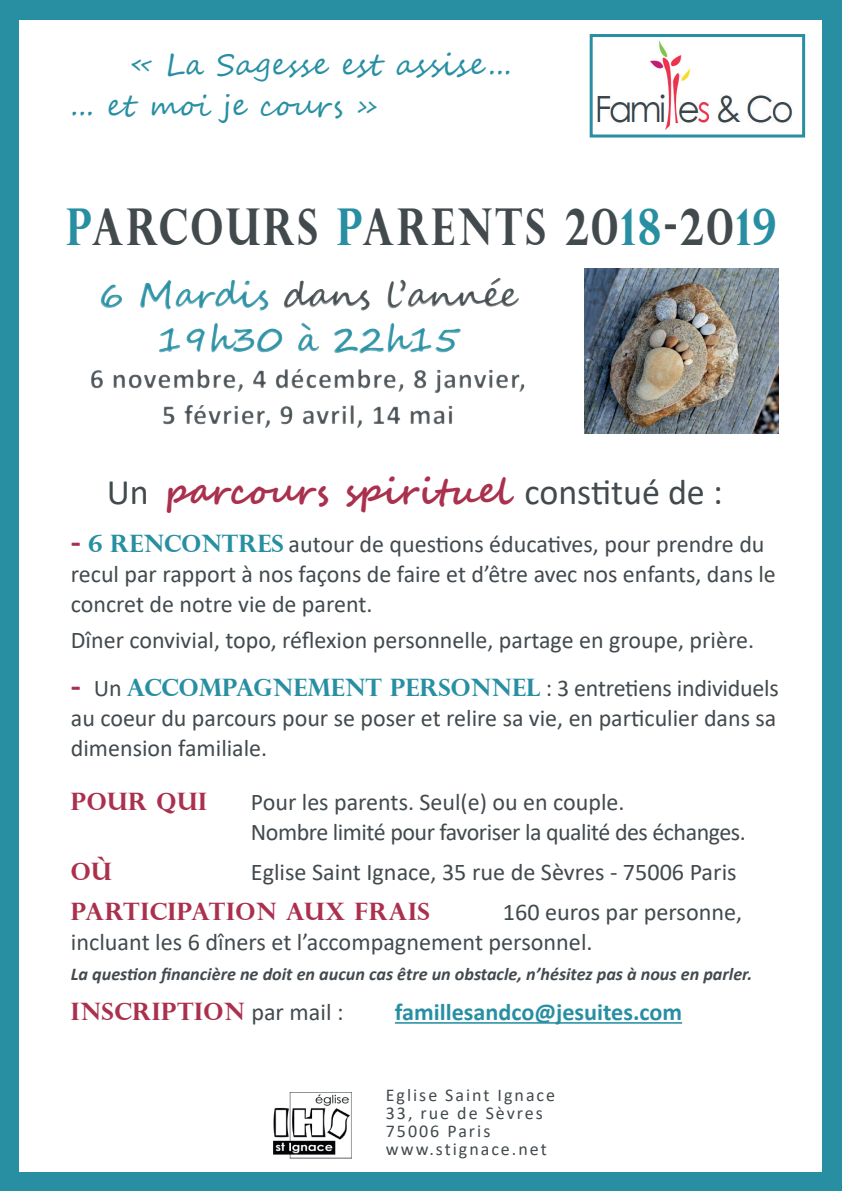
<style>
.page{position:relative;width:842px;height:1191px;background:#288fa3}
.page>*{position:absolute;margin:0;border:0;box-sizing:border-box;transform-origin:0 0}
.t1{font:700 50.8px "Perpetua Titling";letter-spacing:.07em;color:#424a4e;scale:.79 1}
.t2{font:700 36px "Segoe Script";color:#aa314e}
.t3{font:700 36px/44px "Segoe Script";letter-spacing:-.01em;color:#288fa3;text-align:center}
.t4{font:30px/41px "Segoe Script";letter-spacing:.01em;color:#288fa3}
.t5{font:700 28px/36px "Calibri";letter-spacing:.03em;color:#424a4e;text-align:center}
.t6{font:24px/30px "Calibri";color:#424a4e}
.t7{font:24px/30px "Calibri";letter-spacing:-.02em;color:#424a4e}
.t8{font:700 24px "Perpetua Titling";letter-spacing:.02em;color:#aa314e}
.t9{font:700 24px "Calibri";color:#288fa3}
.t10{font:italic 700 18px "Calibri";color:#424a4e}
.t11{font:18px/18px "Calibri";letter-spacing:.11em;color:#424a4e}
.s1{color:#288fa3}
.s2{color:#424a4e}
.s3{font-family:"Calibri";font-weight:400;color:#424a4e}
.s4{font-weight:700;font-size:33px;color:#aa314e}
.s5{font-family:"Perpetua Titling";font-weight:700;color:#288fa3}
</style>
<div class="page">
<div style="left:20px;top:20px;width:802px;height:1151px;background:#fff"></div>
<img style="left:597px;top:40px;width:196px;height:90px">
<div style="left:590px;top:34px;width:215px;height:103px;border:3px solid #288fa3"></div>
<img style="left:273px;top:1092px;width:79px;height:67px">
<img style="left:585px;top:268px;width:194px;height:166px">
<hr style="left:395px;top:1022px;width:287px;height:1px;background:#288fa3">
<p class="t4" style="left:71px;top:44px;width:442px;text-indent:60px">« La Sagesse est assise ... ... et moi je cours »</p>
<h1 class="t1" style="left:66px;top:195px;width:900px"><span class="s1">P</span>ARCOURS <span class="s1">P</span>ARENTS 20<span class="s1">18</span>-20<span class="s1">19</span></h1>
<h2 class="t3" style="left:98px;top:274px;width:421px">6 Mardis <span class="s2">dans l’année<br></span>19h30 à 22h15</h2>
<p class="t5" style="left:90px;top:360px;width:438px">6 novembre, 4 décembre, 8 janvier,<br>5 février, 9 avril, 14 mai</p>
<h2 class="t2" style="left:107px;top:462px;width:617px"><span class="s3">Un</span> parcours spirituel <span class="s3">constitué de :</span></h2>
<p class="t6" style="left:71px;top:529px;width:706px"><span class="s4">-</span> <span class="s5">6 RENCONTRES</span> autour de questions éducatives, pour prendre du recul par rapport à nos façons de faire et d’être avec nos enfants, dans le concret de notre vie de parent.</p>
<p class="t6" style="left:71px;top:625px;width:685px">Dîner convivial, topo, réflexion personnelle, partage en groupe, prière.</p>
<p class="t6" style="left:71px;top:673px;width:710px;text-align:justify"><span class="s4">-</span> Un <span class="s5">ACCOMPAGNEMENT PERSONNEL</span> : 3 entretiens individuels au coeur du parcours pour se poser et relire sa vie, en particulier dans sa dimension familiale.</p>
<p class="t8" style="left:71px;top:786px;width:138px">POUR QUI</p>
<p class="t7" style="left:251px;top:786px;width:496px">Pour les parents. Seul(e) ou en couple.<br>Nombre limité pour favoriser la qualité des échanges.</p>
<p class="t8" style="left:71px;top:856px;width:43px">OÙ</p>
<p class="t6" style="left:251px;top:856px;width:487px">Eglise Saint Ignace, 35 rue de Sèvres - 75006 Paris</p>
<p class="t8" style="left:71px;top:896px;width:360px">PARTICIPATION AUX FRAIS</p>
<p class="t6" style="left:71px;top:896px;width:673px;text-indent:432px">160 euros par personne, incluant les 6 dîners et l’accompagnement personnel.</p>
<p class="t10" style="left:71px;top:961px;width:683px">La question financière ne doit en aucun cas être un obstacle, n’hésitez pas à nous en parler.</p>
<p class="t8" style="left:71px;top:996px;width:274px">INSCRIPTION <span class="s3">par mail :</span></p>
<p class="t9" style="left:395px;top:995px;width:289px">famillesandco@jesuites.com</p>
<p class="t11" style="left:386px;top:1085px;width:171px">Eglise Saint Ignace<br>33, rue de Sèvres<br>75006 Paris www.stignace.net</p>
</div>
